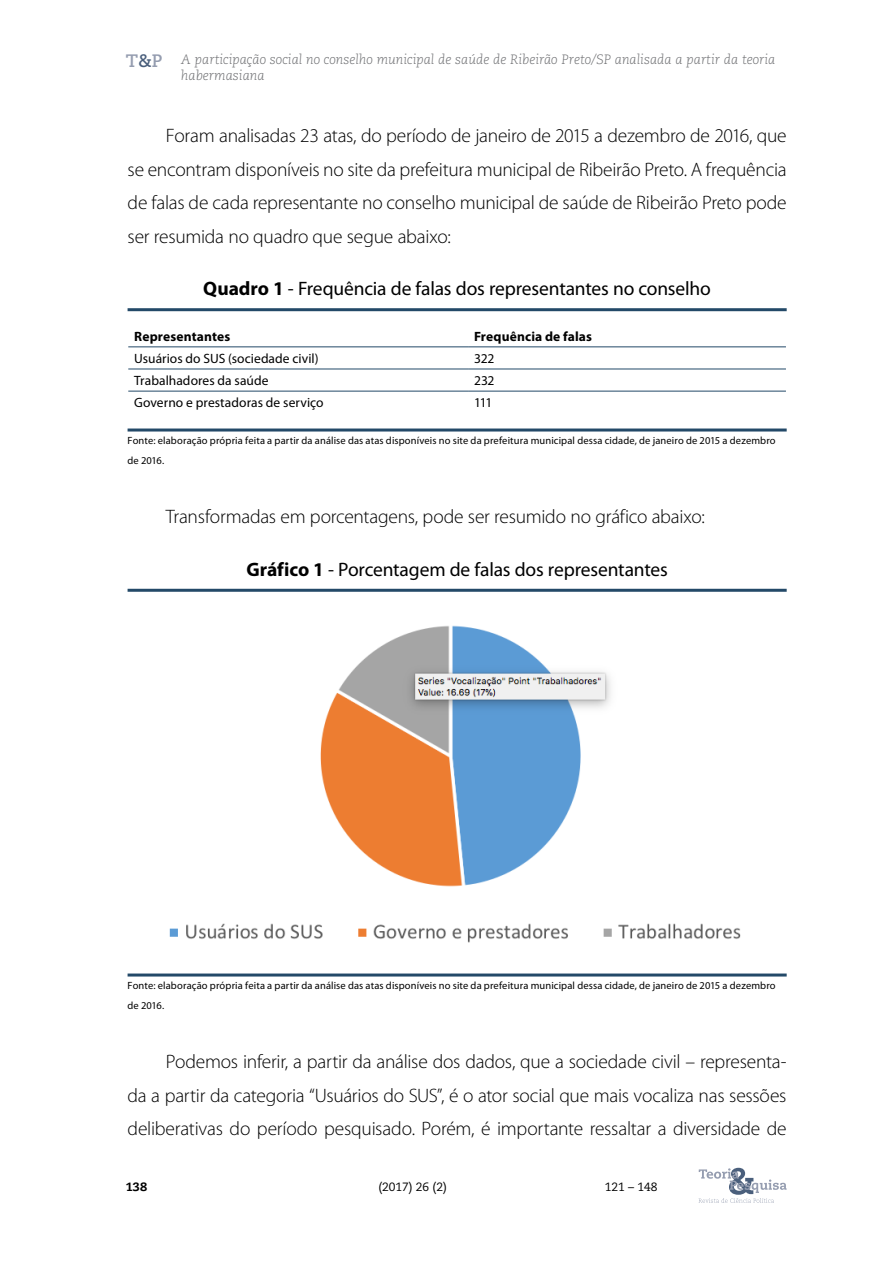
<style>
.page{position:relative;width:893px;height:1263px;background:#fff}
.page>*{position:absolute;margin:0;border:0;box-sizing:border-box;transform-origin:0 0}
.t1{font:300 19.5px/33.5px "Myriad Pro";letter-spacing:-.015em;color:#000;text-align:justify}
.t2{font:19.5px "Myriad Pro";letter-spacing:-.01em;color:#000}
.t3{font:700 18px "Caecilia LT Std";color:#959db0}
.t4{font:italic 300 13.5px/16.2px "Caecilia LT Std";color:#6d6e71}
.t5{font:13.5px "Myriad Pro";letter-spacing:.005em;color:#000}
.t6{font:700 13.5px "Myriad Pro";letter-spacing:.01em;color:#000}
.t7{font:12px "Caecilia LT Std";color:#000}
.t8{font:800 12px "Caecilia LT Std";color:#000}
.t9{font:10.5px/20px "Myriad Pro";letter-spacing:.01em;color:#000}
.s1{color:#4a5f7c}
.s2{font-weight:700}
</style>
<div class="page">
<svg style="left:698px;top:1168px;width:89px;height:35px"></svg>
<hr style="left:128px;top:308px;width:659px;height:3px;background:#234968">
<hr style="left:128px;top:428px;width:659px;height:3px;background:#234968">
<hr style="left:128px;top:589px;width:659px;height:3px;background:#234968">
<hr style="left:128px;top:973px;width:659px;height:3px;background:#234968">
<hr style="left:128px;top:346px;width:340px;height:1px;background:#234968">
<hr style="left:468px;top:346px;width:318px;height:1px;background:#234968">
<hr style="left:128px;top:369px;width:340px;height:1px;background:#234968">
<hr style="left:468px;top:369px;width:318px;height:1px;background:#234968">
<hr style="left:128px;top:391px;width:340px;height:1px;background:#234968">
<hr style="left:468px;top:391px;width:318px;height:1px;background:#234968">
<img style="left:169px;top:625px;width:572px;height:318px">
<p class="t3" style="left:126px;top:50px;width:38px">T<span class="s1">&amp;</span>P</p>
<p class="t4" style="left:181px;top:51px;width:596px">A participação social no conselho municipal de saúde de Ribeirão Preto/SP analisada a partir da teoria habermasiana</p>
<p class="t1" style="left:128px;top:119px;width:661px;text-indent:38px">Foram analisadas 23 atas, do período de janeiro de 2015 a dezembro de 2016, que se encontram disponíveis no site da prefeitura municipal de Ribeirão Preto. A frequência de falas de cada representante no conselho municipal de saúde de Ribeirão Preto pode ser resumida no quadro que segue abaixo:</p>
<p class="t2" style="left:203px;top:277px;width:509px"><span class="s2">Quadro 1</span> - Frequência de falas dos representantes no conselho</p>
<p class="t6" style="left:134px;top:327px;width:98px">Representantes</p>
<p class="t6" style="left:474px;top:327px;width:119px">Frequência de falas</p>
<p class="t5" style="left:134px;top:350px;width:186px">Usuários do SUS (sociedade civil)</p>
<p class="t5" style="left:474px;top:350px;width:22px">322</p>
<p class="t5" style="left:134px;top:372px;width:136px">Trabalhadores da saúde</p>
<p class="t5" style="left:474px;top:372px;width:22px">232</p>
<p class="t5" style="left:134px;top:394px;width:191px">Governo e prestadoras de serviço</p>
<p class="t5" style="left:474px;top:394px;width:20px">111</p>
<p class="t9" style="left:128px;top:431px;width:650px">Fonte: elaboração própria feita a partir da análise das atas disponíveis no site da prefeitura municipal dessa cidade, de janeiro de 2015 a dezembro de 2016.</p>
<p class="t1" style="left:166px;top:500px;width:540px">Transformadas em porcentagens, pode ser resumido no gráfico abaixo:</p>
<p class="t2" style="left:246px;top:557px;width:423px"><span class="s2">Gráfico 1</span> - Porcentagem de falas dos representantes</p>
<p class="t9" style="left:128px;top:976px;width:650px">Fonte: elaboração própria feita a partir da análise das atas disponíveis no site da prefeitura municipal dessa cidade, de janeiro de 2015 a dezembro de 2016.</p>
<p class="t1" style="left:128px;top:1045px;width:661px;text-indent:38px">Podemos inferir, a partir da análise dos dados, que a sociedade civil – representa&shy;da a partir da categoria “Usuários do SUS”, é o ator social que mais vocaliza nas sessões deliberativas do período pesquisado. Porém, é importante ressaltar a diversidade de</p>
<p class="t8" style="left:126px;top:1180px;width:23px">138</p>
<p class="t7" style="left:378px;top:1180px;width:70px">(2017) 26 (2)</p>
<p class="t7" style="left:605px;top:1180px;width:54px">121 – 148</p>
</div>
